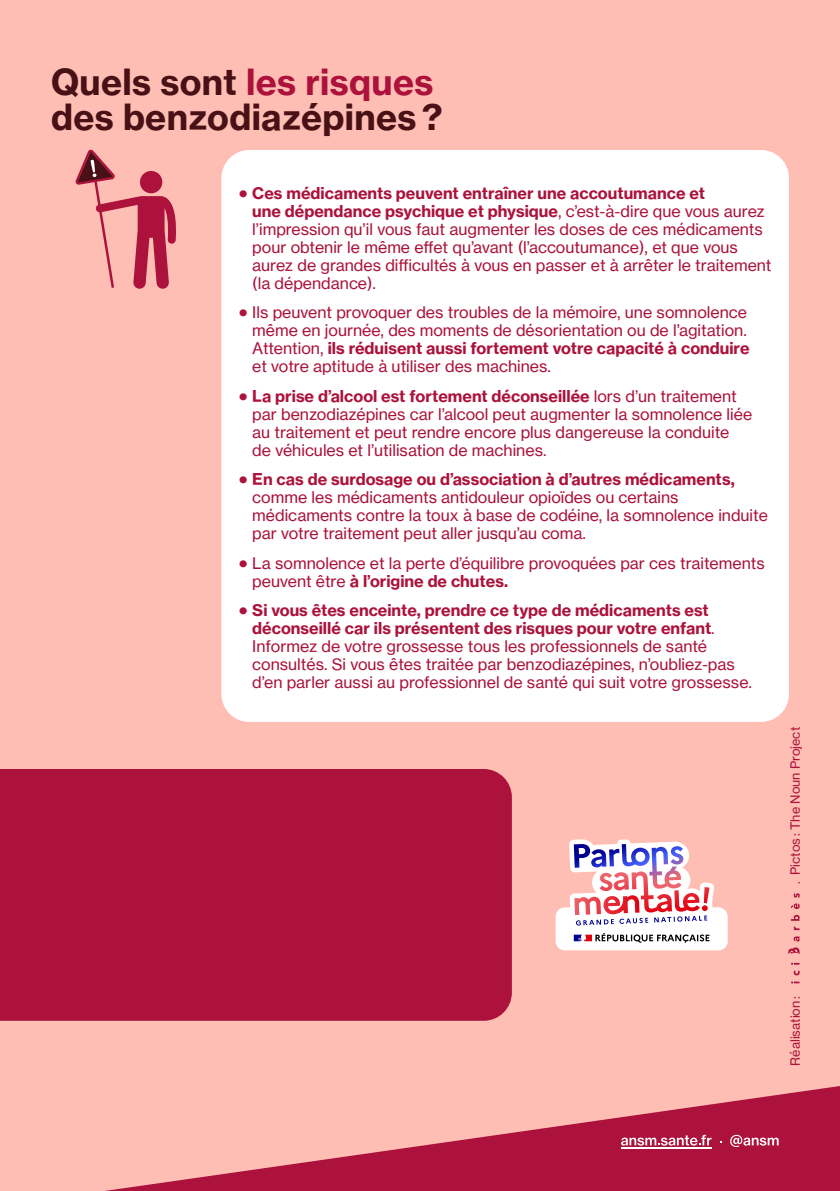
<style>
.page{position:relative;width:840px;height:1191px;background:#fff}
.page>*{position:absolute;margin:0;border:0;box-sizing:border-box;transform-origin:0 0}
._1_Inter_LOSANGE{font:35.2px/35.2px "N Haas Grotesk TX Pro 75 Bd";letter-spacing:.01em;color:#481116}
.t1{font:16px/18px "N Haas Grotesk TX Pro 55 Rg";color:#ac123b}
.t2{font:12.6px "N Haas Grotesk TX Pro 55 Rg";color:#ac123b}
.s1{color:#ac123b}
.s2{font-size:28px}
.s3{font-family:"N Haas Grotesk TX Pro 75 Bd"}
</style>
<div class="page">
<div style="left:0;top:0;width:839px;height:1191px;background:#ffbeb4"></div>
<svg style="left:105px;top:1086px;width:734px;height:105px"></svg>
<svg style="left:620px;top:1134px;width:91px;height:11px"></svg>
<svg style="left:729px;top:1134px;width:49px;height:13px"></svg>
<hr style="left:620px;top:1147px;width:91px;height:2px;background:#fff">
<div style="left:0;top:769px;width:511px;height:251px;background:#ac123b"></div>
<div style="left:221px;top:150px;width:567px;height:572px;background:#fff;border-radius:28px"></div>
<svg style="left:75px;top:149px;width:101px;height:140px"></svg>
<svg style="left:788px;top:893px;width:11px;height:90px"></svg>
<svg style="left:555px;top:839px;width:172px;height:111px"></svg>
<p class="_1_Inter_LOSANGE" style="left:51px;top:62px;width:393px">Quels sont <span class="s1">les risques </span>des benzodiazépines ?</p>
<p class="t1" style="left:252px;top:183px;width:520px;text-indent:-14px"><span class="s2">•</span> <span class="s3">Ces médicaments peuvent entraîner une accoutumance et<br>une dépendance psychique et physique</span>, c’est-à-dire que vous aurez l’impression qu’il vous faut augmenter les doses de ces médicaments pour obtenir le même effet qu’avant (l’accoutumance), et que vous aurez de grandes difficultés à vous en passer et à arrêter le traitement (la dépendance).</p>
<p class="t1" style="left:252px;top:302px;width:498px;text-indent:-14px"><span class="s2">•</span> Ils peuvent provoquer des troubles de la mémoire, une somnolence même en journée, des moments de désorientation ou de l’agitation.<br>Attention, <span class="s3">ils réduisent aussi fortement votre capacité à conduire </span>et votre aptitude à utiliser des machines.</p>
<p class="t1" style="left:252px;top:386px;width:501px;text-indent:-14px"><span class="s2">•</span> <span class="s3">La prise d’alcool est fortement déconseillée</span> lors d’un traitement par benzodiazépines car l’alcool peut augmenter la somnolence liée au traitement et peut rendre encore plus dangereuse la conduite de véhicules et l’utilisation de machines.</p>
<p class="t1" style="left:252px;top:469px;width:517px;text-indent:-14px"><span class="s2">•</span> <span class="s3">En cas de surdosage ou d’association à d’autres médicaments, </span>comme les médicaments antidouleur opioïdes ou certains médicaments contre la toux à base de codéine, la somnolence induite par votre traitement peut aller jusqu’au coma.</p>
<p class="t1" style="left:252px;top:552px;width:513px;text-indent:-14px"><span class="s2">•</span> La somnolence et la perte d’équilibre provoquées par ces traitements peuvent être <span class="s3">à l’origine de chutes.</span></p>
<p class="t1" style="left:252px;top:600px;width:501px;text-indent:-14px"><span class="s2">•</span> <span class="s3">Si vous êtes enceinte, prendre ce type de médicaments est déconseillé car ils présentent des risques pour votre enfant</span>.<br>Informez de votre grossesse tous les professionnels de santé consultés. Si vous êtes traitée par benzodiazépines, n’oubliez-pas d’en parler aussi au professionnel de santé qui suit votre grossesse.</p>
<p class="t2" style="left:784px;top:884px;width:159px;rotate:-90deg">. Pictos : The Noun Project</p>
<p class="t2" style="left:784px;top:1065px;width:71px;rotate:-90deg">Réalisation :</p>
</div>
